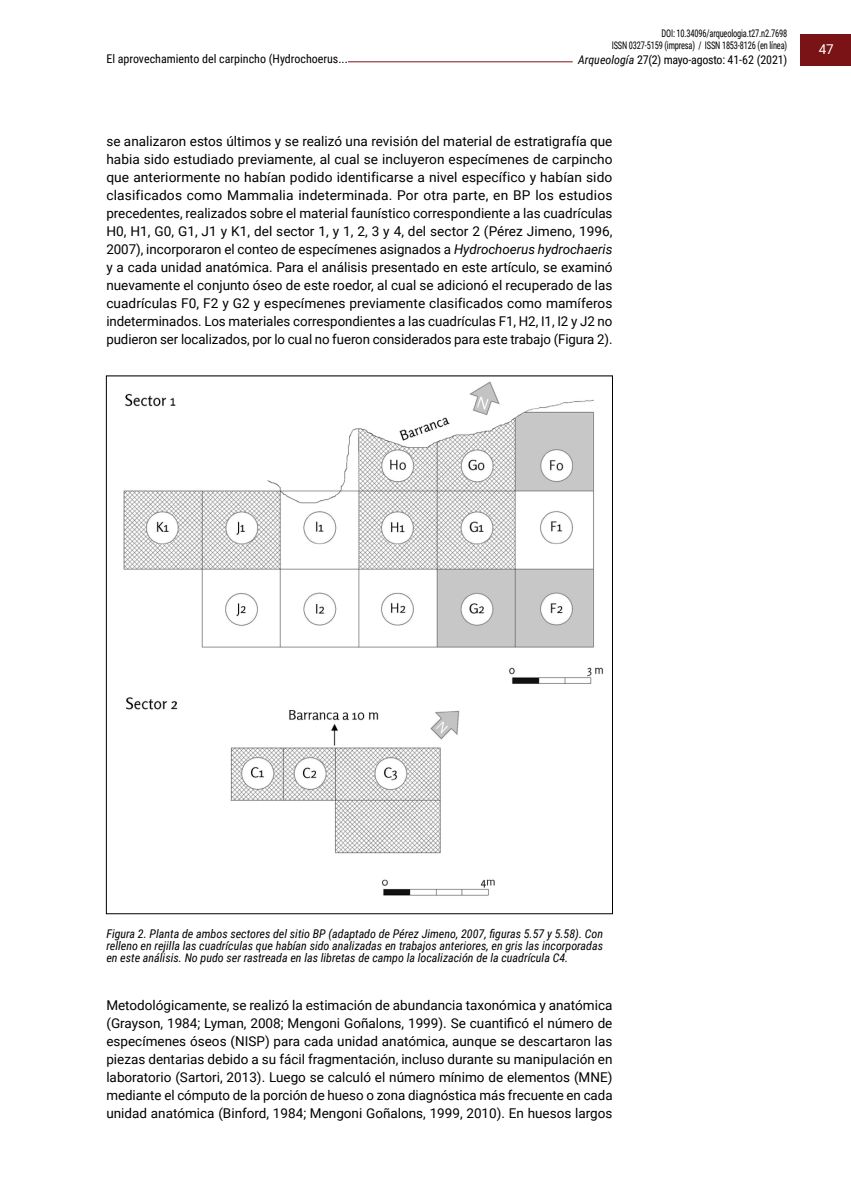
<style>
.page{position:relative;width:851px;height:1191px;background:#fff}
.page>*{position:absolute;margin:0;border:0;box-sizing:border-box;transform-origin:0 0}
.t1{font:13.5px/18px "Roboto";letter-spacing:-.005em;color:#000;text-align:justify}
.t2{font:13.5px "Roboto";color:#fff}
.t3{font:italic 12px/12px "Roboto Condensed";color:#000;text-align:justify}
.t4{font:12px "Roboto Condensed";color:#000}
.t5{font:12px "Roboto Condensed";letter-spacing:-.02em;color:#000}
.t6{font:10.5px/12.6px "Roboto Condensed";letter-spacing:-.02em;color:#000;text-align:right;scale:.8 1}
.s1{font-style:italic}
</style>
<div class="page">
<hr style="left:112px;top:61px;width:616px;height:1px;background:#7a1315">
<div style="left:572px;top:53px;width:215px;height:15px;background:#fff"></div>
<div style="left:799px;top:35px;width:51px;height:31px;background:#7a1315"></div>
<div style="left:106px;top:52px;width:242px;height:15px;background:#fff"></div>
<img style="left:123px;top:381px;width:480px;height:515px">
<p class="t4" style="left:106px;top:50px;width:243px">El aprovechamiento del carpincho (Hydrochoerus...</p>
<p class="t6" style="left:611px;top:26px;width:221px">DOI: 10.34096/arqueologia.t27.n2.7698<br>ISSN 0327-5159 (impresa) / ISSN 1853-8126 (en línea)</p>
<p class="t5" style="left:578px;top:51px;width:210px"><span class="s1">Arqueología</span> 27(2) mayo-agosto: 41-62 (2021)</p>
<p class="t1" style="left:106px;top:131px;width:507px">se analizaron estos últimos y se realizó una revisión del material de estratigrafía que habia sido estudiado previamente, al cual se incluyeron especímenes de carpincho que anteriormente no habían podido identificarse a nivel específico y habían sido clasificados como Mammalia indeterminada. Por otra parte, en BP los estudios precedentes, realizados sobre el material faunístico correspondiente a las cuadrículas H0, H1, G0, G1, J1 y K1, del sector 1, y 1, 2, 3 y 4, del sector 2 (Pérez Jimeno, 1996, 2007), incorporaron el conteo de especímenes asignados a <span class="s1">Hydrochoerus hydrochaeris </span>y a cada unidad anatómica. Para el análisis presentado en este artículo, se examinó nuevamente el conjunto óseo de este roedor, al cual se adicionó el recuperado de las cuadrículas F0, F2 y G2 y especímenes previamente clasificados como mamíferos indeterminados. Los materiales correspondientes a las cuadrículas F1, H2, I1, I2 y J2 no pudieron ser localizados, por lo cual no fueron considerados para este trabajo (Figura 2).</p>
<p class="t2" style="left:818px;top:39px;width:17px">47</p>
<p class="t3" style="left:106px;top:927px;width:498px">Figura 2. Planta de ambos sectores del sitio BP (adaptado de Pérez Jimeno, 2007, figuras 5.57 y 5.58). Con relleno en rejilla las cuadrículas que habían sido analizadas en trabajos anteriores, en gris las incorporadas en este análisis. No pudo ser rastreada en las libretas de campo la localización de la cuadrícula C4.</p>
<p class="t1" style="left:106px;top:995px;width:507px">Metodológicamente, se realizó la estimación de abundancia taxonómica y anatómica (Grayson, 1984; Lyman, 2008; Mengoni Goñalons, 1999). Se cuantificó el número de especímenes óseos (NISP) para cada unidad anatómica, aunque se descartaron las piezas dentarias debido a su fácil fragmentación, incluso durante su manipulación en laboratorio (Sartori, 2013). Luego se calculó el número mínimo de elementos (MNE) mediante el cómputo de la porción de hueso o zona diagnóstica más frecuente en cada unidad anatómica (Binford, 1984; Mengoni Goñalons, 1999, 2010). En huesos largos</p>
</div>
